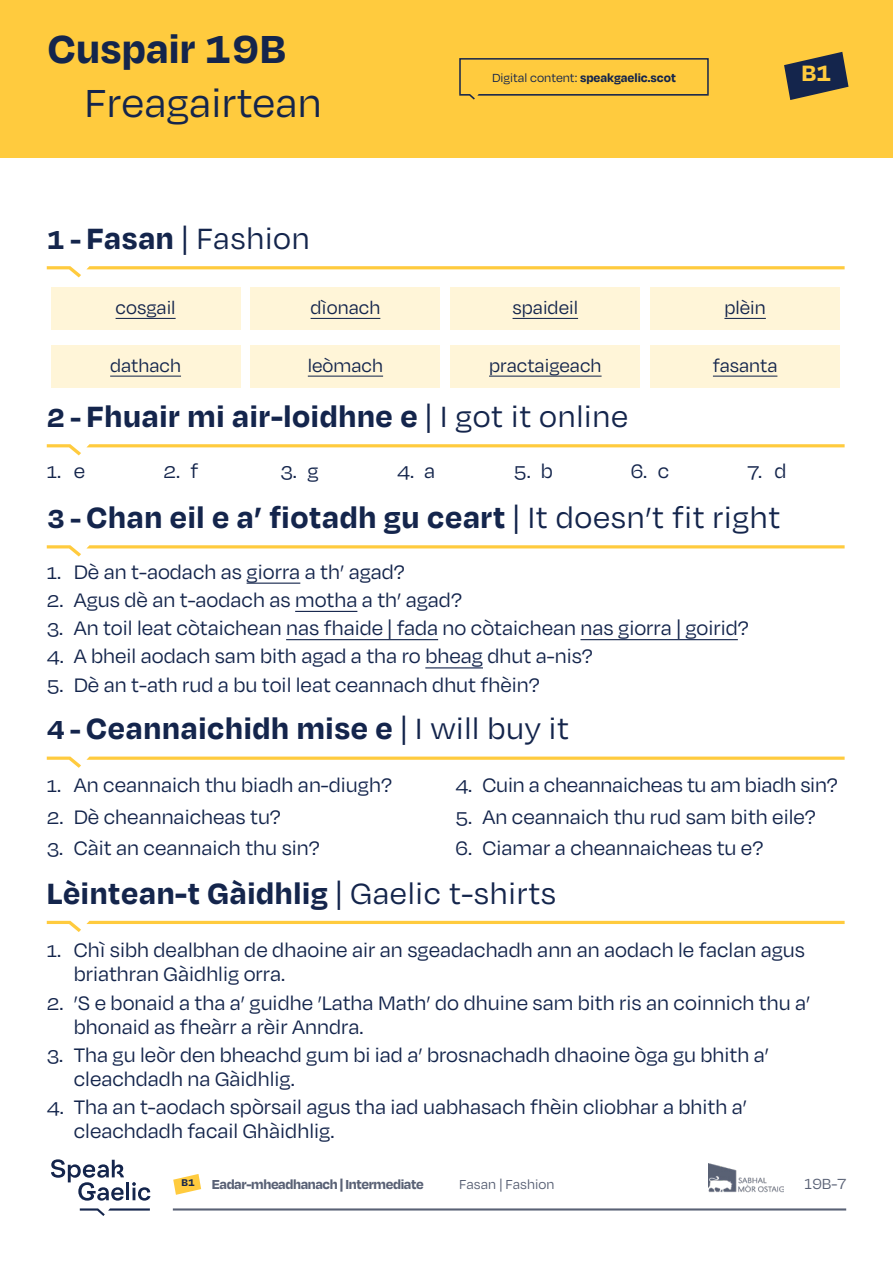
<style>
.page{position:relative;width:893px;height:1263px;background:#fff}
.page>*{position:absolute;margin:0;border:0;box-sizing:border-box;transform-origin:0 0}
.t1{font:45px "Degular";letter-spacing:.005em;color:#14254c}
.t2{font:700 45px "Degular";letter-spacing:.005em;color:#14254c}
.t3{font:700 33.75px "Degular";letter-spacing:.02em;color:#14254c}
.t4{font:33.75px "Degular";letter-spacing:.02em;color:#14254c}
.t5{font:700 25.5px "Degular";color:#ffcb3e}
.t6{font:22.5px/24px "Degular";color:#14254c}
.t7{font:20.7px "Degular";color:#14254c}
.t8{font:16.8px "Degular";color:#596175}
.t9{font:700 15px "Degular";letter-spacing:-.025em;color:#596175}
.t10{font:15px "Degular";letter-spacing:.005em;color:#596175}
.t11{font:700 13.5px "Degular";color:#14254c}
.t12{font:700 11.25px "Degular";color:#14254c}
.s1{font-weight:700;font-size:30px}
.s2{font-weight:700}
.s3{font-weight:400}
.s4{font-size:30px}
</style>
<div class="page">
<img style="left:709px;top:1163px;width:75px;height:29px">
<hr style="left:126px;top:1182px;width:3px;height:18px;background:#14254c">
<svg style="left:132px;top:1182px;width:19px;height:18px"></svg>
<svg style="left:51px;top:1159px;width:73px;height:41px"></svg>
<svg style="left:80px;top:1208px;width:70px;height:8px"></svg>
<hr style="left:173px;top:1208px;width:673px;height:2px;background:#596175">
<svg style="left:173px;top:1174px;width:28px;height:21px"></svg>
<div style="left:0;top:0;width:893px;height:157px;background:#ffcb3e"></div>
<div style="left:459px;top:58px;width:250px;height:38px;border:2px solid #14254c"></div>
<svg style="left:459px;top:94px;width:250px;height:6px"></svg>
<svg style="left:784px;top:52px;width:64px;height:48px"></svg>
<svg style="left:47px;top:266px;width:798px;height:11px"></svg>
<div style="left:51px;top:287px;width:189px;height:43px;background:#fff5d8"></div>
<hr style="left:116px;top:318px;width:60px;height:1px;background:#14254c">
<div style="left:251px;top:287px;width:189px;height:43px;background:#fff5d8"></div>
<hr style="left:311px;top:318px;width:69px;height:1px;background:#14254c">
<div style="left:251px;top:345px;width:189px;height:43px;background:#fff5d8"></div>
<hr style="left:308px;top:376px;width:75px;height:1px;background:#14254c">
<div style="left:451px;top:287px;width:189px;height:43px;background:#fff5d8"></div>
<hr style="left:513px;top:318px;width:65px;height:1px;background:#14254c">
<div style="left:451px;top:345px;width:189px;height:43px;background:#fff5d8"></div>
<hr style="left:489px;top:376px;width:113px;height:1px;background:#14254c">
<div style="left:651px;top:287px;width:189px;height:43px;background:#fff5d8"></div>
<hr style="left:724px;top:318px;width:42px;height:1px;background:#14254c">
<div style="left:651px;top:345px;width:189px;height:43px;background:#fff5d8"></div>
<hr style="left:713px;top:376px;width:64px;height:1px;background:#14254c">
<div style="left:51px;top:345px;width:189px;height:43px;background:#fff5d8"></div>
<hr style="left:110px;top:376px;width:71px;height:1px;background:#14254c">
<svg style="left:47px;top:444px;width:798px;height:11px"></svg>
<hr style="left:247px;top:583px;width:53px;height:1px;background:#14254c">
<hr style="left:295px;top:611px;width:62px;height:1px;background:#14254c">
<hr style="left:286px;top:639px;width:152px;height:1px;background:#14254c">
<hr style="left:580px;top:639px;width:158px;height:1px;background:#14254c">
<hr style="left:425px;top:667px;width:58px;height:1px;background:#14254c">
<svg style="left:47px;top:545px;width:798px;height:11px"></svg>
<svg style="left:47px;top:756px;width:798px;height:12px"></svg>
<svg style="left:47px;top:921px;width:798px;height:11px"></svg>
<h1 class="t2" style="left:48px;top:21px;width:239px">Cuspair 19B</h1>
<h1 class="t1" style="left:85px;top:76px;width:239px">Freagairtean</h1>
<h2 class="t4" style="left:47px;top:218px;width:265px"><span class="s1">1 -</span> <span class="s2">Fasan</span> | Fashion</h2>
<p class="t11" style="left:492px;top:69px;width:185px"><span class="s3">Digital content:</span> speakgaelic.scot</p>
<p class="t5" style="left:801px;top:57px;width:32px">B1</p>
<p class="t7" style="left:116px;top:295px;width:62px">cosgail</p>
<p class="t7" style="left:311px;top:295px;width:71px">dìonach</p>
<p class="t7" style="left:308px;top:353px;width:77px">leòmach</p>
<p class="t7" style="left:724px;top:295px;width:43px">plèin</p>
<p class="t7" style="left:513px;top:295px;width:67px">spaideil</p>
<p class="t7" style="left:110px;top:353px;width:72px">dathach</p>
<p class="t7" style="left:713px;top:353px;width:66px">fasanta</p>
<p class="t7" style="left:489px;top:353px;width:114px">practaigeach</p>
<h2 class="t3" style="left:47px;top:395px;width:583px"><span class="s4">2 -</span> Fhuair mi air-loidhne e <span class="s3">| I got it online</span></h2>
<p class="t6" style="left:47px;top:458px;width:40px">1. e</p>
<p class="t6" style="left:164px;top:458px;width:36px">2. f</p>
<p class="t6" style="left:280px;top:458px;width:40px">3. g</p>
<p class="t6" style="left:397px;top:458px;width:40px">4. a</p>
<p class="t6" style="left:514px;top:458px;width:41px">5. b</p>
<p class="t6" style="left:631px;top:458px;width:40px">6. c</p>
<p class="t6" style="left:747px;top:458px;width:41px">7. d</p>
<h2 class="t3" style="left:47px;top:496px;width:735px"><span class="s4">3 -</span> Chan eil e a’ fiotadh gu ceart <span class="s3">| It doesn’t fit right</span></h2>
<p class="t6" style="left:47px;top:559px;width:360px">1. Dè an t-aodach as giorra a th’ agad?</p>
<p class="t6" style="left:47px;top:587px;width:417px">2. Agus dè an t-aodach as motha a th’ agad?</p>
<p class="t6" style="left:47px;top:615px;width:703px">3. An toil leat còtaichean nas fhaide | fada no còtaichean nas giorra | goirid?</p>
<p class="t6" style="left:47px;top:643px;width:548px">4. A bheil aodach sam bith agad a tha ro bheag dhut a-nis?</p>
<p class="t6" style="left:47px;top:672px;width:494px">5. Dè an t-ath rud a bu toil leat ceannach dhut fhèin?</p>
<h2 class="t3" style="left:47px;top:707px;width:524px"><span class="s4">4 -</span> Ceannaichidh mise e <span class="s3">| I will buy it</span></h2>
<p class="t6" style="left:47px;top:772px;width:347px">1. An ceannaich thu biadh an-diugh?</p>
<p class="t6" style="left:47px;top:804px;width:236px">2. Dè cheannaicheas tu?</p>
<p class="t6" style="left:47px;top:835px;width:274px">3. Càit an ceannaich thu sin?</p>
<p class="t6" style="left:455px;top:772px;width:384px">4. Cuin a cheannaicheas tu am biadh sin?</p>
<p class="t6" style="left:455px;top:804px;width:362px">5. An ceannaich thu rud sam bith eile?</p>
<p class="t6" style="left:455px;top:835px;width:309px">6. Ciamar a cheannaicheas tu e?</p>
<h2 class="t3" style="left:47px;top:872px;width:511px">Lèintean-t Gàidhlig <span class="s3">| Gaelic t-shirts</span></h2>
<p class="t6" style="left:74px;top:937px;width:733px;text-indent:-27px">1. Chì sibh dealbhan de dhaoine air an sgeadachadh ann an aodach le faclan agus briathran Gàidhlig orra.</p>
<p class="t6" style="left:74px;top:990px;width:738px;text-indent:-27px">2. ’S e bonaid a tha a’ guidhe ’Latha Math’ do dhuine sam bith ris an coinnich thu a’ bhonaid as fheàrr a rèir Anndra.</p>
<p class="t6" style="left:74px;top:1042px;width:697px;text-indent:-27px">3. Tha gu leòr den bheachd gum bi iad a’ brosnachadh dhaoine òga gu bhith a’ cleachdadh na Gàidhlig.</p>
<p class="t6" style="left:74px;top:1094px;width:675px;text-indent:-27px">4. Tha an t-aodach spòrsail agus tha iad uabhasach fhèin cliobhar a bhith a’ cleachdadh facail Ghàidhlig.</p>
<p class="t12" style="left:182px;top:1176px;width:15px">B1</p>
<p class="t9" style="left:212px;top:1174px;width:213px">Eadar-mheadhanach | Intermediate</p>
<p class="t10" style="left:459px;top:1175px;width:97px">Fasan | Fashion</p>
<p class="t8" style="left:805px;top:1174px;width:43px">19B-7</p>
</div>
